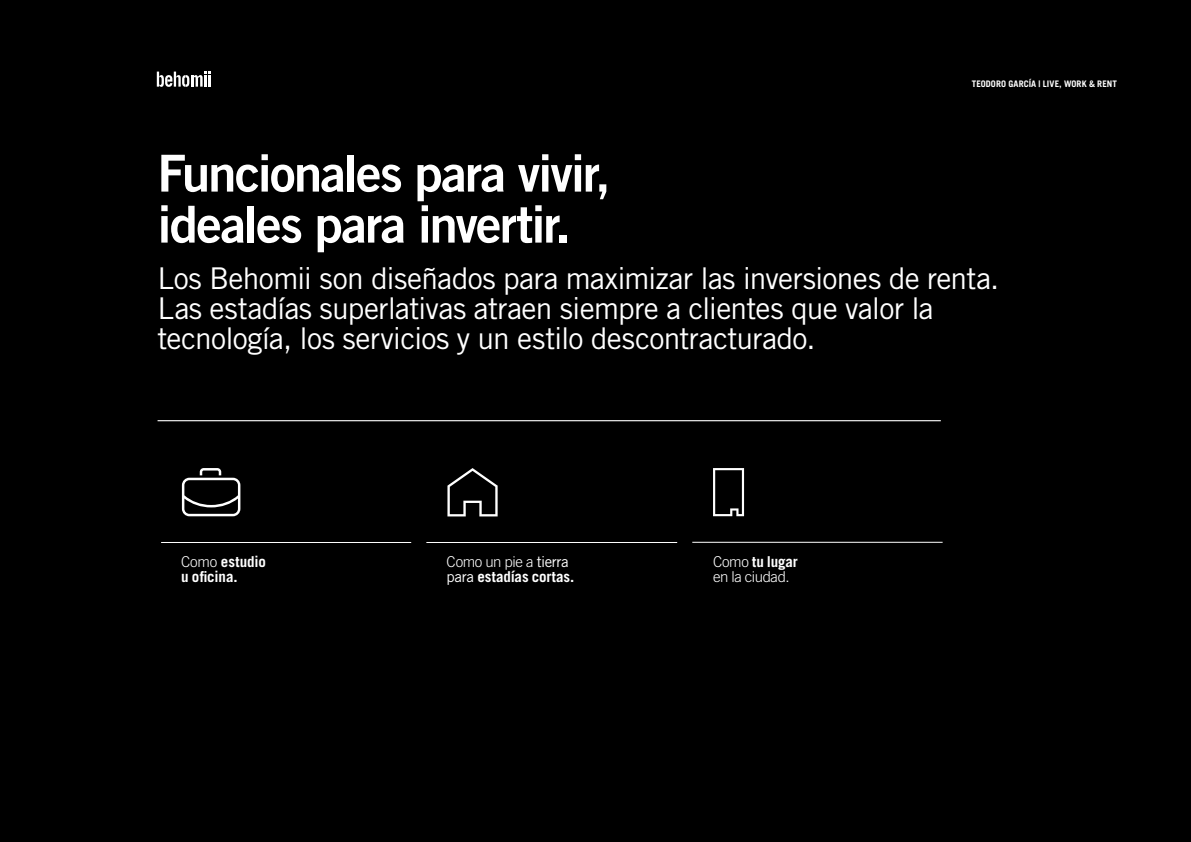
<style>
.page{position:relative;width:1191px;height:842px;background:#000}
.page>*{position:absolute;margin:0;border:0;box-sizing:border-box;transform-origin:0 0}
.t1{font:51px/51px "Trade Gothic LT Std Bd 2";letter-spacing:-.035em;color:#fff}
.t2{font:30px/30px "Trade Gothic LT Std";letter-spacing:-.02em;color:#fff}
.t3{font:700 15px/15px "Trade Gothic LT Std";letter-spacing:-.005em;color:#fff}
.t4{font:300 15px/15px "Trade Gothic LT Std";letter-spacing:-.03em;color:#fff}
.t5{font:700 9px "Trade Gothic LT Std";letter-spacing:.005em;color:#fff}
.s1{font-weight:300}
.s2{font-weight:400}
.s3{font-weight:700}
</style>
<div class="page">
<svg style="left:447px;top:468px;width:50px;height:48px"></svg>
<hr style="left:426px;top:542px;width:251px;height:1px;background:#fff">
<hr style="left:692px;top:542px;width:250px;height:1px;background:#fff">
<hr style="left:161px;top:542px;width:250px;height:1px;background:#fff">
<svg style="left:713px;top:468px;width:31px;height:48px"></svg>
<svg style="left:182px;top:468px;width:58px;height:48px"></svg>
<hr style="left:158px;top:420px;width:782px;height:1px;background:#fff">
<svg style="left:157px;top:72px;width:53px;height:15px"></svg>
<p class="t5" style="left:971px;top:78px;width:147px">TEODORO GARCÍA | LIVE, WORK &amp; RENT</p>
<h1 class="t1" style="left:157px;top:147px;width:455px">Funcionales para vivir, ideales para invertir.</h1>
<p class="t2" style="left:158px;top:263px;width:843px">Los Behomii son diseñados para maximizar las inversiones de renta.<br>Las estadías superlativas atraen siempre a clientes que valor la tecnología, los servicios y un estilo descontracturado.</p>
<p class="t3" style="left:181px;top:554px;width:87px"><span class="s1">Como</span> estudio u oficina.</p>
<p class="t3" style="left:446px;top:554px;width:129px"><span class="s1">Como un pie a</span> <span class="s2">tierra para</span> estadías cortas.</p>
<p class="t4" style="left:713px;top:554px;width:86px">Como <span class="s3">tu lugar </span>en la ciudad.</p>
</div>
